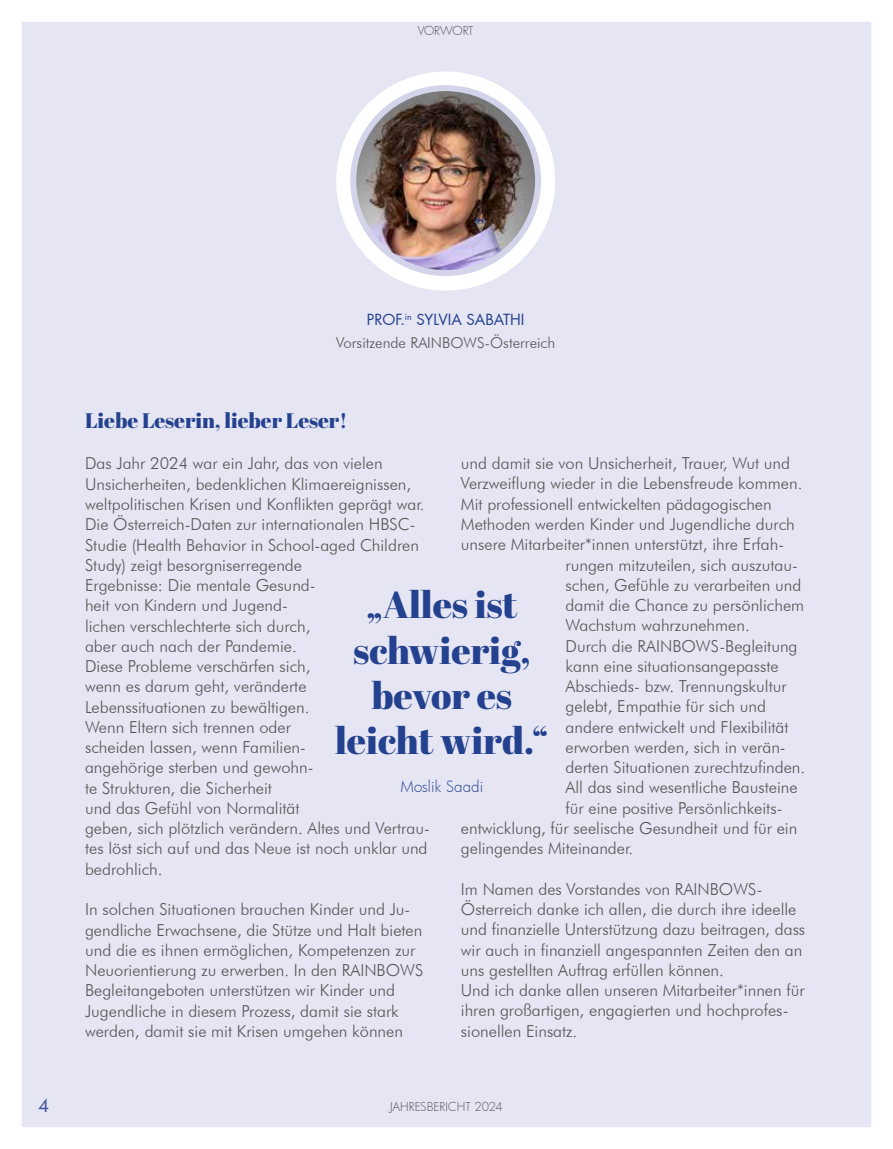
<style>
.page{position:relative;width:893px;height:1149px;background:#fff}
.page>*{position:absolute;margin:0;border:0;box-sizing:border-box;transform-origin:0 0}
.t1{font:37.5px/45px "Abril Fatface";color:#23418e;text-align:center}
.t2{font:21px "Abril Fatface";color:#23418e}
.t3{font:500 18px "Futura";color:#45569d}
.t4{font:300 16.5px/20.2px "Futura BT";color:#565555}
.t5{font:300 15px "Futura BT";color:#565555}
.t6{font:15px "Futura LT Pro";color:#23418e}
.t7{font:300 15px "Futura";letter-spacing:.01em;color:#23418e}
.t8{font:300 13.5px "Futura";letter-spacing:-.03em;color:#565555}
.t9{font:300 12px "Futura";color:#565555}
.t10{font:300 12px "Futura";letter-spacing:-.03em;color:#565555}
</style>
<div class="page">
<div style="left:11px;top:11px;width:871px;height:1126px;background:#e5e5f3"></div>
<div style="left:0;top:0;width:893px;height:1148px;border:22px solid #fff"></div>
<div style="left:336px;top:71px;width:219px;height:219px;background:#fff;border-radius:50%"></div>
<img style="left:353px;top:88px;width:185px;height:185px;border-radius:92px">
<div style="left:350px;top:85px;width:191px;height:191px;border:6px solid #d3d4ea;border-radius:50%"></div>
<p class="t8" style="left:415px;top:22px;width:64px">VORWORT</p>
<p class="t10" style="left:418px;top:23px;width:57px">VORWORT</p>
<p class="t6" style="left:367px;top:309px;width:159px">PROF.<sup>in</sup> SYLVIA SABATHI</p>
<p class="t5" style="left:336px;top:333px;width:221px">Vorsitzende RAINBOWS-Österreich</p>
<p class="t2" style="left:85px;top:405px;width:264px">Liebe Leserin, lieber Leser!</p>
<p class="t4" style="left:85px;top:453px;width:346px">Das Jahr 2024 war ein Jahr, das von vielen Unsicherheiten, bedenklichen Klimaereignissen, weltpolitischen Krisen und Konflikten geprägt war.<br>Die Österreich-Daten zur internationalen HBSC-Studie (Health Behavior in School-aged Children Study) zeigt besorgniserregende<br>Ergebnisse: Die mentale Gesund-<br>heit von Kindern und Jugend-<br>lichen verschlechterte sich durch,<br>aber auch nach der Pandemie.<br>Diese Probleme verschärfen sich,<br>wenn es darum geht, veränderte Lebenssituationen zu bewältigen.<br>Wenn Eltern sich trennen oder<br>scheiden lassen, wenn Familien-<br>angehörige sterben und gewohn-<br>te Strukturen, die Sicherheit<br>und das Gefühl von Normalität<br>geben, sich plötzlich verändern. Altes und Vertrau&shy;tes löst sich auf und das Neue ist noch unklar und bedrohlich.</p>
<p class="t4" style="left:85px;top:898px;width:340px">In solchen Situationen brauchen Kinder und Ju&shy;gendliche Erwachsene, die Stütze und Halt bieten und die es ihnen ermöglichen, Kompetenzen zur Neuorientierung zu erwerben. In den RAINBOWS Begleitangeboten unterstützen wir Kinder und Jugendliche in diesem Prozess, damit sie stark werden, damit sie mit Krisen umgehen können</p>
<p class="t4" style="left:461px;top:453px;width:331px">und damit sie von Unsicherheit, Trauer, Wut und</p>
<p class="t4" style="left:461px;top:473px;width:343px">Verzweiflung wieder in die Lebensfreude kommen.</p>
<p class="t4" style="left:461px;top:493px;width:312px">Mit professionell entwickelten pädagogischen</p>
<p class="t4" style="left:461px;top:513px;width:335px">Methoden werden Kinder und Jugendliche durch</p>
<p class="t4" style="left:461px;top:534px;width:325px">unsere Mitarbeiter*innen unterstützt, ihre Erfah-</p>
<p class="t4" style="left:566px;top:554px;width:234px">rungen mitzuteilen, sich auszutau-</p>
<p class="t4" style="left:566px;top:574px;width:237px">schen, Gefühle zu verarbeiten und</p>
<p class="t4" style="left:566px;top:594px;width:240px">damit die Chance zu persönlichem</p>
<p class="t4" style="left:566px;top:615px;width:186px">Wachstum wahrzunehmen.</p>
<p class="t4" style="left:566px;top:635px;width:234px">Durch die RAINBOWS-Begleitung</p>
<p class="t4" style="left:566px;top:655px;width:215px">kann eine situationsangepasste</p>
<p class="t4" style="left:566px;top:675px;width:223px">Abschieds- bzw. Trennungskultur</p>
<p class="t4" style="left:566px;top:696px;width:202px">gelebt, Empathie für sich und</p>
<p class="t4" style="left:566px;top:716px;width:225px">andere entwickelt und Flexibilität</p>
<p class="t4" style="left:566px;top:736px;width:222px">erworben werden, sich in verän-</p>
<p class="t4" style="left:566px;top:756px;width:241px">derten Situationen zurechtzufinden.</p>
<p class="t4" style="left:566px;top:777px;width:234px">All das sind wesentliche Bausteine</p>
<p class="t4" style="left:566px;top:797px;width:219px">für eine positive Persönlichkeits-</p>
<p class="t4" style="left:461px;top:817px;width:338px">entwicklung, für seelische Gesundheit und für ein</p>
<p class="t4" style="left:461px;top:837px;width:174px">gelingendes Miteinander.</p>
<p class="t4" style="left:461px;top:878px;width:346px">Im Namen des Vorstandes von RAINBOWS-Österreich danke ich allen, die durch ihre ideelle und finanzielle Unterstützung dazu beitragen, dass wir auch in finanziell angespannten Zeiten den an uns gestellten Auftrag erfüllen können.<br>Und ich danke allen unseren Mitarbeiter*innen für ihren großartigen, engagierten und hochprofes&shy;sionellen Einsatz.</p>
<h1 class="t1" style="left:335px;top:581px;width:215px">„Alles ist schwierig, bevor es leicht wird.“</h1>
<p class="t7" style="left:400px;top:776px;width:84px">Moslik Saadi</p>
<p class="t3" style="left:39px;top:1092px;width:12px">4</p>
<p class="t9" style="left:390px;top:1097px;width:114px">JAHRESBERICHT 2024</p>
</div>
